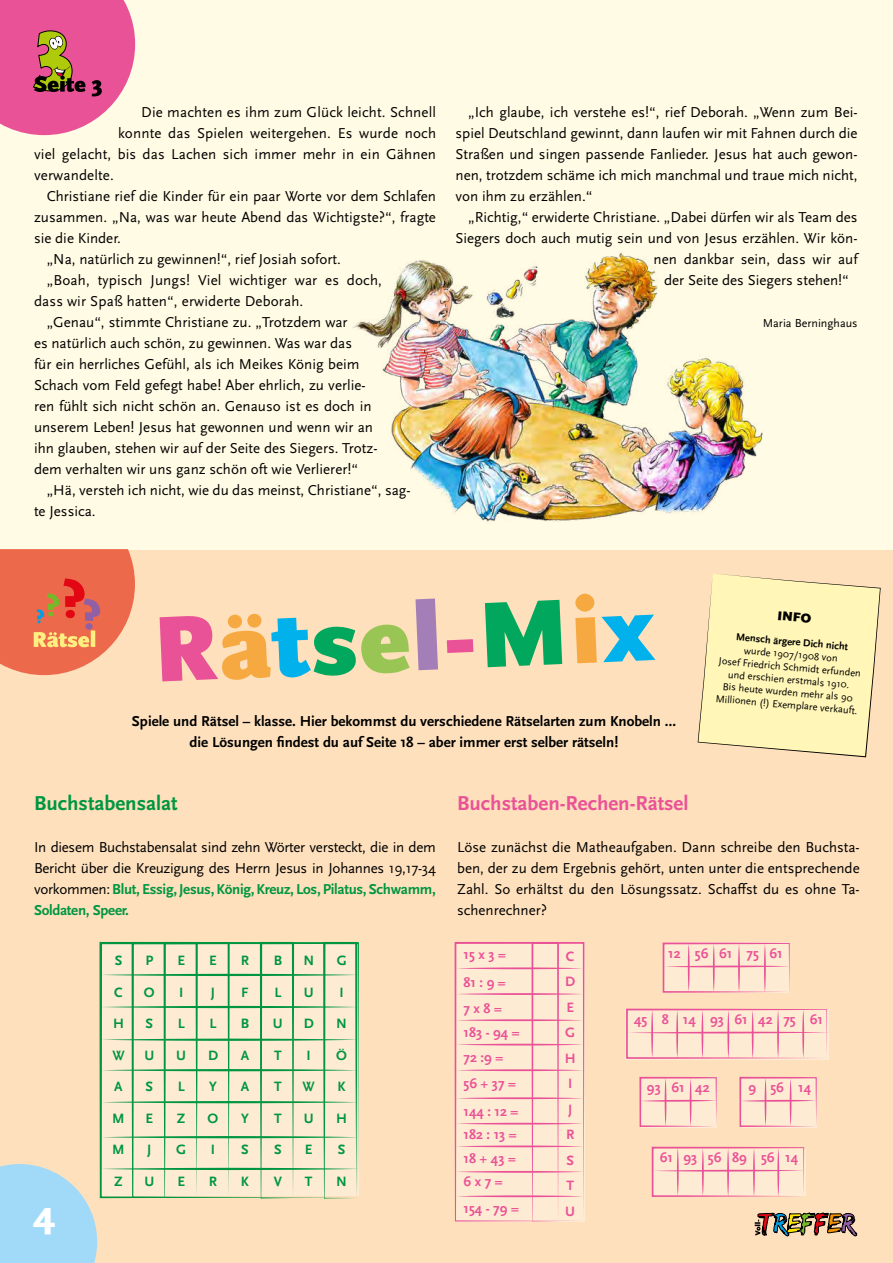
<style>
.page{position:relative;width:893px;height:1263px;background:#fff}
.page>*{position:absolute;margin:0;border:0;box-sizing:border-box;transform-origin:0 0}
.t1{font:900 97.35px "Scala Sans OT";color:#ea5297}
.t2{font:84.6px "Boink Let Plain";color:#afca0b}
.t3{font:900 38.1px "Scala Sans OT";color:#fff}
.t4{font:700 21px "Scala Sans OT";color:#ea5297}
.t5{font:700 21px "Scala Sans OT";color:#009641}
.t6{font:15px/21px "Scala Sans OT";color:#000;text-align:justify}
.t7{font:700 15px/21px "Scala Sans OT";color:#000;text-align:center}
.t8{font:700 14.1px/25.5px "Scala Sans OT";color:#ea5297}
.t9{font:700 14.1px "Scala Sans OT";color:#009641}
.t10{font:900 13.35px "Scala Sans OT";color:#000}
.t11{font:12px "Scala Sans OT";color:#000}
.t12{font:10.5px/12.6px "Scala Sans OT";color:#000;text-align:center}
.t13{font:700 10.5px "Scala Sans OT";color:#000}
.s1{color:#f7a941}
.s2{color:#00b1eb}
.s3{color:#00a75d}
.s4{color:#99c555}
.s5{color:#a47eb7}
.s6{font-weight:700;color:#009641}
</style>
<div class="page">
<div style="left:0;top:549px;width:893px;height:714px;background:#fee0bc"></div>
<div style="left:0;top:0;width:893px;height:549px;background:#fffbe4"></div>
<hr style="left:892px;top:795px;width:1px;height:468px;background:#fadceb">
<svg style="left:755px;top:1212px;width:102px;height:24px"></svg>
<img style="left:353px;top:252px;width:410px;height:270px">
<svg style="left:0;top:0;width:135px;height:135px;background:#e26299"></svg>
<svg style="left:0;top:549px;width:135px;height:126px;background:#ec795a"></svg>
<svg style="left:455px;top:942px;width:129px;height:279px;background:#fcddcd"></svg>
<svg style="left:626px;top:1009px;width:203px;height:50px;background:#fbd9cb"></svg>
<svg style="left:652px;top:1147px;width:152px;height:50px;background:#fbd8cb"></svg>
<svg style="left:663px;top:942px;width:127px;height:51px;background:#fbd8cb"></svg>
<svg style="left:639px;top:1077px;width:78px;height:50px;background:#fbd7cb"></svg>
<svg style="left:739px;top:1077px;width:78px;height:50px;background:#fbd7cb"></svg>
<svg style="left:0;top:942px;width:359px;height:321px"></svg>
<svg style="left:698px;top:574px;width:183px;height:183px;background:#fbefb5"></svg>
<h2 class="t2" style="left:32px;top:5px;width:46px">3</h2>
<p class="t6" style="left:141px;top:102px;width:296px">Die machten es ihm zum Glück leicht. Schnell</p>
<p class="t6" style="left:118px;top:123px;width:320px">konnte das Spielen weitergehen. Es wurde noch</p>
<p class="t6" style="left:34px;top:144px;width:404px">viel gelacht, bis das Lachen sich immer mehr in ein Gähnen</p>
<p class="t6" style="left:34px;top:165px;width:81px">verwandelte.</p>
<p class="t6" style="left:47px;top:186px;width:391px">Christiane rief die Kinder für ein paar Worte vor dem Schlafen</p>
<p class="t6" style="left:34px;top:207px;width:403px">zusammen. „Na, was war heute Abend das Wichtigste?“, fragte</p>
<p class="t6" style="left:34px;top:228px;width:88px">sie die Kinder.</p>
<p class="t6" style="left:47px;top:249px;width:296px">„Na, natürlich zu gewinnen!“, rief Josiah sofort.</p>
<p class="t6" style="left:47px;top:270px;width:337px">„Boah, typisch Jungs! Viel wichtiger war es doch,</p>
<p class="t6" style="left:34px;top:291px;width:271px">dass wir Spaß hatten“, erwiderte Deborah.</p>
<p class="t6" style="left:47px;top:312px;width:302px">„Genau“, stimmte Christiane zu. „Trotzdem war</p>
<p class="t6" style="left:34px;top:333px;width:320px">es natürlich auch schön, zu gewinnen. Was war das</p>
<p class="t6" style="left:34px;top:354px;width:327px">für ein herrliches Gefühl, als ich Meikes König beim</p>
<p class="t6" style="left:34px;top:375px;width:333px">Schach vom Feld gefegt habe! Aber ehrlich, zu verlie-</p>
<p class="t6" style="left:34px;top:396px;width:339px">ren fühlt sich nicht schön an. Genauso ist es doch in</p>
<p class="t6" style="left:34px;top:417px;width:341px">unserem Leben! Jesus hat gewonnen und wenn wir an</p>
<p class="t6" style="left:34px;top:438px;width:345px">ihn glauben, stehen wir auf der Seite des Siegers. Trotz-</p>
<p class="t6" style="left:34px;top:459px;width:325px">dem verhalten wir uns ganz schön oft wie Verlierer!“</p>
<p class="t6" style="left:47px;top:480px;width:365px">„Hä, versteh ich nicht, wie du das meinst, Christiane“, sag-</p>
<p class="t6" style="left:34px;top:501px;width:63px">te Jessica.</p>
<p class="t6" style="left:455px;top:102px;width:404px;text-indent:13px">„Ich glaube, ich verstehe es!“, rief Deborah. „Wenn zum Bei&shy;spiel Deutschland gewinnt, dann laufen wir mit Fahnen durch die Straßen und singen passende Fanlieder. Jesus hat auch gewon&shy;nen, trotzdem schäme ich mich manchmal und traue mich nicht, von ihm zu erzählen.“</p>
<p class="t6" style="left:468px;top:207px;width:391px">„Richtig,“ erwiderte Christiane. „Dabei dürfen wir als Team des</p>
<p class="t6" style="left:455px;top:228px;width:404px">Siegers doch auch mutig sein und von Jesus erzählen. Wir kön-</p>
<p class="t6" style="left:654px;top:249px;width:205px">nen dankbar sein, dass wir auf</p>
<p class="t6" style="left:664px;top:270px;width:186px">der Seite des Siegers stehen!“</p>
<p class="t11" style="left:763px;top:317px;width:96px">Maria Berninghaus</p>
<h1 class="t1" style="left:152px;top:593px;width:503px;rotate:-2deg">R<span class="s1">ä</span><span class="s2">t</span><span class="s3">s</span><span class="s4">e</span><span class="s5">l</span>-<span class="s3">M</span><span class="s1">i</span><span class="s2">x</span></h1>
<p class="t7" style="left:132px;top:711px;width:546px">Spiele und Rätsel – klasse. Hier bekommst du verschiedene Rätselarten zum Knobeln … die Lösungen findest du auf Seite 18 – aber immer erst selber rätseln!</p>
<p class="t10" style="left:778px;top:608px;width:35px;rotate:5deg">INFO</p>
<p class="t13" style="left:737px;top:631px;width:114px;rotate:5deg">Mensch ärgere Dich nicht</p>
<p class="t12" style="left:720px;top:642px;width:144px;rotate:5deg">wurde 1907/1908 von<br>Josef Friedrich Schmidt erfunden und erschien erstmals 1910.<br>Bis heute wurden mehr als 90<br>Millionen (!) Exemplare verkauft.</p>
<h3 class="t5" style="left:34px;top:791px;width:145px">Buchstabensalat</h3>
<p class="t6" style="left:34px;top:837px;width:403px">In diesem Buchstabensalat sind zehn Wörter versteckt, die in dem Bericht über die Kreuzigung des Herrn Jesus in Johannes 19,17-34 vorkommen:<span class="s6">Blut, Essig, Jesus, König, Kreuz, Los, Pilatus, Schwamm, Soldaten, Speer.</span></p>
<h3 class="t3" style="left:33px;top:1193px;width:24px">4</h3>
<p class="t9" style="left:115px;top:952px;width:9px">S</p>
<p class="t9" style="left:114px;top:984px;width:10px">C</p>
<p class="t9" style="left:113px;top:1015px;width:12px">H</p>
<p class="t9" style="left:112px;top:1047px;width:14px">W</p>
<p class="t9" style="left:114px;top:1078px;width:10px">A</p>
<p class="t9" style="left:112px;top:1110px;width:14px">M</p>
<p class="t9" style="left:112px;top:1141px;width:14px">M</p>
<p class="t9" style="left:114px;top:1173px;width:10px">Z</p>
<p class="t9" style="left:145px;top:952px;width:9px">P</p>
<p class="t9" style="left:144px;top:984px;width:12px">O</p>
<p class="t9" style="left:146px;top:1015px;width:9px">S</p>
<p class="t9" style="left:144px;top:1047px;width:11px">U</p>
<p class="t9" style="left:146px;top:1078px;width:9px">S</p>
<p class="t9" style="left:145px;top:1110px;width:9px">E</p>
<p class="t9" style="left:147px;top:1141px;width:6px">J</p>
<p class="t9" style="left:144px;top:1173px;width:11px">U</p>
<p class="t9" style="left:177px;top:952px;width:9px">E</p>
<p class="t9" style="left:179px;top:984px;width:6px">I</p>
<p class="t9" style="left:178px;top:1015px;width:9px">L</p>
<p class="t9" style="left:176px;top:1047px;width:11px">U</p>
<p class="t9" style="left:178px;top:1078px;width:9px">L</p>
<p class="t9" style="left:177px;top:1110px;width:10px">Z</p>
<p class="t9" style="left:176px;top:1141px;width:12px">G</p>
<p class="t9" style="left:177px;top:1173px;width:9px">E</p>
<p class="t9" style="left:209px;top:952px;width:9px">E</p>
<p class="t9" style="left:211px;top:984px;width:6px">J</p>
<p class="t9" style="left:210px;top:1015px;width:9px">L</p>
<p class="t9" style="left:208px;top:1047px;width:12px">D</p>
<p class="t9" style="left:209px;top:1078px;width:9px">Y</p>
<p class="t9" style="left:208px;top:1110px;width:12px">O</p>
<p class="t9" style="left:211px;top:1141px;width:6px">I</p>
<p class="t9" style="left:209px;top:1173px;width:10px">R</p>
<p class="t9" style="left:241px;top:952px;width:10px">R</p>
<p class="t9" style="left:241px;top:984px;width:9px">F</p>
<p class="t9" style="left:241px;top:1015px;width:10px">B</p>
<p class="t9" style="left:241px;top:1047px;width:10px">A</p>
<p class="t9" style="left:241px;top:1078px;width:10px">A</p>
<p class="t9" style="left:241px;top:1110px;width:9px">Y</p>
<p class="t9" style="left:241px;top:1141px;width:9px">S</p>
<p class="t9" style="left:241px;top:1173px;width:10px">K</p>
<p class="t9" style="left:274px;top:952px;width:10px">B</p>
<p class="t9" style="left:274px;top:984px;width:9px">L</p>
<p class="t9" style="left:273px;top:1015px;width:11px">U</p>
<p class="t9" style="left:274px;top:1047px;width:9px">T</p>
<p class="t9" style="left:274px;top:1078px;width:9px">T</p>
<p class="t9" style="left:274px;top:1110px;width:9px">T</p>
<p class="t9" style="left:274px;top:1141px;width:9px">S</p>
<p class="t9" style="left:274px;top:1173px;width:10px">V</p>
<p class="t9" style="left:303px;top:952px;width:12px">N</p>
<p class="t9" style="left:304px;top:984px;width:11px">U</p>
<p class="t9" style="left:304px;top:1015px;width:12px">D</p>
<p class="t9" style="left:307px;top:1047px;width:6px">I</p>
<p class="t9" style="left:303px;top:1078px;width:14px">W</p>
<p class="t9" style="left:304px;top:1110px;width:11px">U</p>
<p class="t9" style="left:305px;top:1141px;width:9px">E</p>
<p class="t9" style="left:305px;top:1173px;width:9px">T</p>
<p class="t9" style="left:337px;top:952px;width:12px">G</p>
<p class="t9" style="left:340px;top:984px;width:6px">I</p>
<p class="t9" style="left:336px;top:1015px;width:12px">N</p>
<p class="t9" style="left:336px;top:1047px;width:12px">Ö</p>
<p class="t9" style="left:338px;top:1078px;width:10px">K</p>
<p class="t9" style="left:336px;top:1110px;width:12px">H</p>
<p class="t9" style="left:338px;top:1141px;width:9px">S</p>
<p class="t9" style="left:336px;top:1173px;width:12px">N</p>
<h3 class="t4" style="left:457px;top:791px;width:233px">Buchstaben-Rechen-Rätsel</h3>
<p class="t6" style="left:457px;top:837px;width:404px">Löse zunächst die Matheaufgaben. Dann schreibe den Buchsta&shy;ben, der zu dem Ergebnis gehört, unten unter die entsprechende Zahl. So erhältst du den Lösungssatz. Schaffst du es ohne Ta&shy;schenrechner?</p>
<p class="t8" style="left:463px;top:941px;width:44px">15 x 3 =</p>
<p class="t8" style="left:668px;top:941px;width:116px">12 56 61 75 61</p>
<p class="t8" style="left:565px;top:944px;width:12px">C<br>D<br>E<br>G<br>H<br>I<br>J<br>R<br>S<br>T<br>U</p>
<p class="t8" style="left:463px;top:971px;width:58px;line-height:24.8px">81 : 9 =<br>7 x 8 =<br>183 - 94 =<br>72 :9 =</p>
<p class="t8" style="left:463px;top:1070px;width:56px;line-height:27.6px">56 + 37 =<br>144 : 12 =</p>
<p class="t8" style="left:463px;top:1123px;width:55px;line-height:23.4px;text-align:justify">182 : 13 = 18 + 43 = 6 x 7 =</p>
<p class="t8" style="left:463px;top:1196px;width:57px">154 - 79 =</p>
<p class="t8" style="left:634px;top:1007px;width:190px">45 8 14 93 61 42 75 61</p>
<p class="t8" style="left:647px;top:1075px;width:64px">93 61 42</p>
<p class="t8" style="left:749px;top:1075px;width:64px">9 56 14</p>
<p class="t8" style="left:660px;top:1145px;width:140px">61 93 56 89 56 14</p>
</div>
